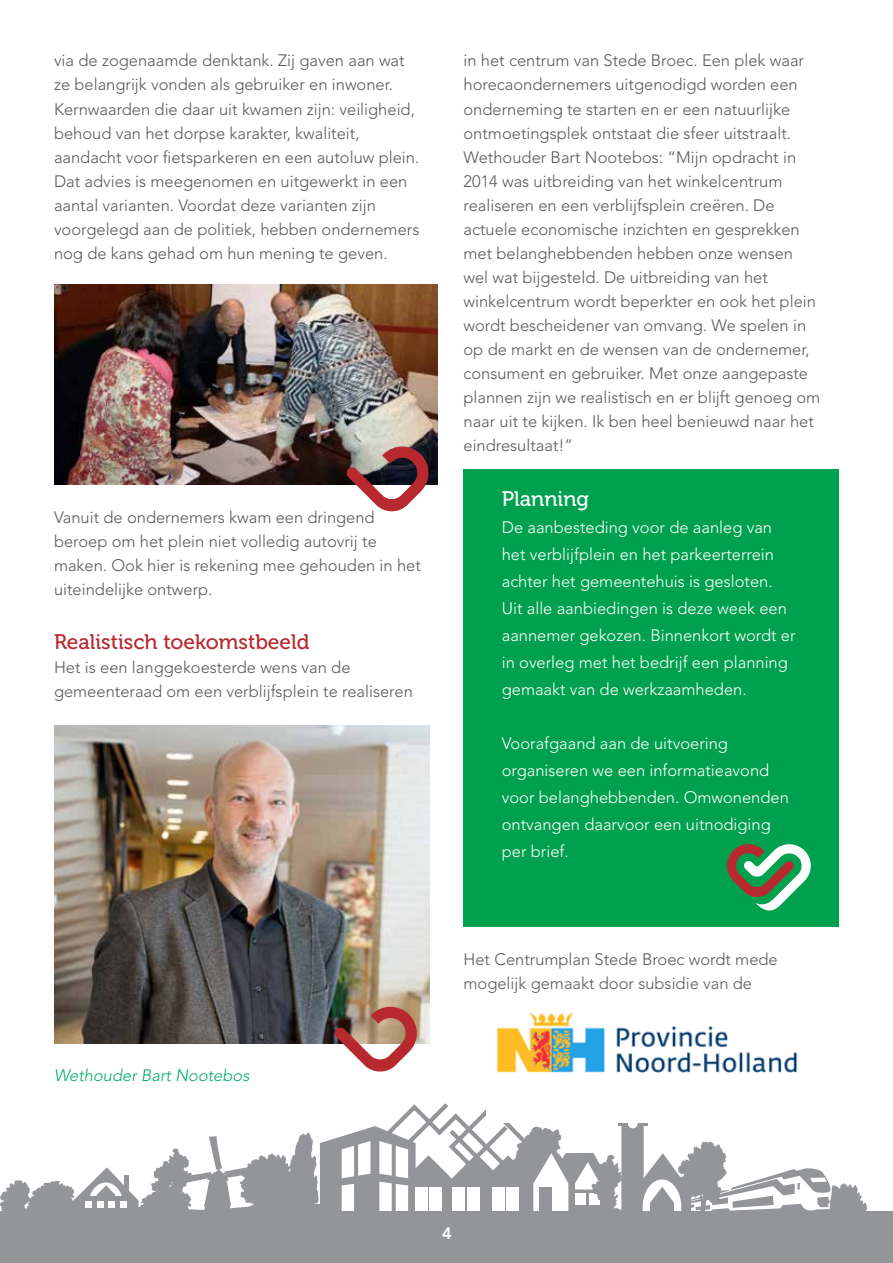
<style>
.page{position:relative;width:893px;height:1263px;background:#fff}
.page>*{position:absolute;margin:0;border:0;box-sizing:border-box;transform-origin:0 0}
.t1{font:21px "Museo 500";color:#b8292f}
.t2{font:21px "Museo 500";color:#fff}
.t3{font:300 16.5px/24px "Avenir LT Std";color:#58595b}
.t4{font:300 16.5px/27px "Avenir LT Std";color:#fff}
.t5{font:italic 300 16.5px "Avenir LT Std";color:#00ae68}
.t6{font:800 16.5px "Avenir LT Std";color:#fff}
</style>
<div class="page">
<div style="left:0;top:1211px;width:893px;height:52px;background:#939598"></div>
<svg style="left:0;top:1103px;width:868px;height:108px"></svg>
<div style="left:85px;top:1201px;width:7px;height:7px;background:#fff"></div>
<div style="left:97px;top:1201px;width:7px;height:7px;background:#fff"></div>
<div style="left:108px;top:1201px;width:7px;height:7px;background:#fff"></div>
<div style="left:120px;top:1201px;width:7px;height:7px;background:#fff"></div>
<div style="left:628px;top:1119px;width:10px;height:9px;background:#fff;border-radius:50%"></div>
<img style="left:54px;top:285px;width:384px;height:200px">
<img style="left:54px;top:725px;width:375px;height:319px">
<div style="left:463px;top:470px;width:376px;height:457px;background:#00a14e"></div>
<svg style="left:727px;top:844px;width:84px;height:67px"></svg>
<img style="left:487px;top:1013px;width:320px;height:110px">
<svg style="left:346px;top:444px;width:85px;height:68px"></svg>
<svg style="left:334px;top:1004px;width:85px;height:68px"></svg>
<p class="t3" style="left:54px;top:49px;width:367px">via de zogenaamde denktank. Zij gaven aan wat ze belangrijk vonden als gebruiker en inwoner.<br>Kernwaarden die daar uit kwamen zijn: veiligheid, behoud van het dorpse karakter, kwaliteit, aandacht voor fietsparkeren en een autoluw plein.<br>Dat advies is meegenomen en uitgewerkt in een aantal varianten. Voordat deze varianten zijn voorgelegd aan de politiek, hebben ondernemers nog de kans gehad om hun mening te geven.</p>
<p class="t3" style="left:54px;top:505px;width:368px">Vanuit de ondernemers kwam een dringend beroep om het plein niet volledig autovrij te maken. Ook hier is rekening mee gehouden in het uiteindelijke ontwerp.</p>
<p class="t1" style="left:54px;top:630px;width:257px">Realistisch toekomstbeeld</p>
<p class="t3" style="left:54px;top:655px;width:360px">Het is een langgekoesterde wens van de gemeenteraad om een verblijfsplein te realiseren</p>
<p class="t5" style="left:54px;top:1065px;width:197px">Wethouder Bart Nootebos</p>
<p class="t3" style="left:463px;top:49px;width:358px">in het centrum van Stede Broec. Een plek waar horecaondernemers uitgenodigd worden een onderneming te starten en er een natuurlijke ontmoetingsplek ontstaat die sfeer uitstraalt.<br>Wethouder Bart Nootebos: “Mijn opdracht in 2014 was uitbreiding van het winkelcentrum realiseren en een verblijfsplein creëren. De actuele economische inzichten en gesprekken met belanghebbenden hebben onze wensen wel wat bijgesteld. De uitbreiding van het winkelcentrum wordt beperkter en ook het plein wordt bescheidener van omvang. We spelen in op de markt en de wensen van de ondernemer, consument en gebruiker. Met onze aangepaste plannen zijn we realistisch en er blijft genoeg om naar uit te kijken. Ik ben heel benieuwd naar het eindresultaat!”</p>
<p class="t2" style="left:502px;top:487px;width:89px">Planning</p>
<p class="t4" style="left:502px;top:514px;width:295px">De aanbesteding voor de aanleg van het verblijfplein en het parkeerterrein achter het gemeentehuis is gesloten.<br>Uit alle aanbiedingen is deze week een aannemer gekozen. Binnenkort wordt er in overleg met het bedrijf een planning gemaakt van de werkzaamheden.</p>
<p class="t4" style="left:502px;top:730px;width:289px">Voorafgaand aan de uitvoering organiseren we een informatieavond voor belanghebbenden. Omwonenden ontvangen daarvoor een uitnodiging per brief.</p>
<p class="t3" style="left:463px;top:947px;width:316px">Het Centrumplan Stede Broec wordt mede mogelijk gemaakt door subsidie van de</p>
<p class="t6" style="left:442px;top:1224px;width:11px">4</p>
</div>
